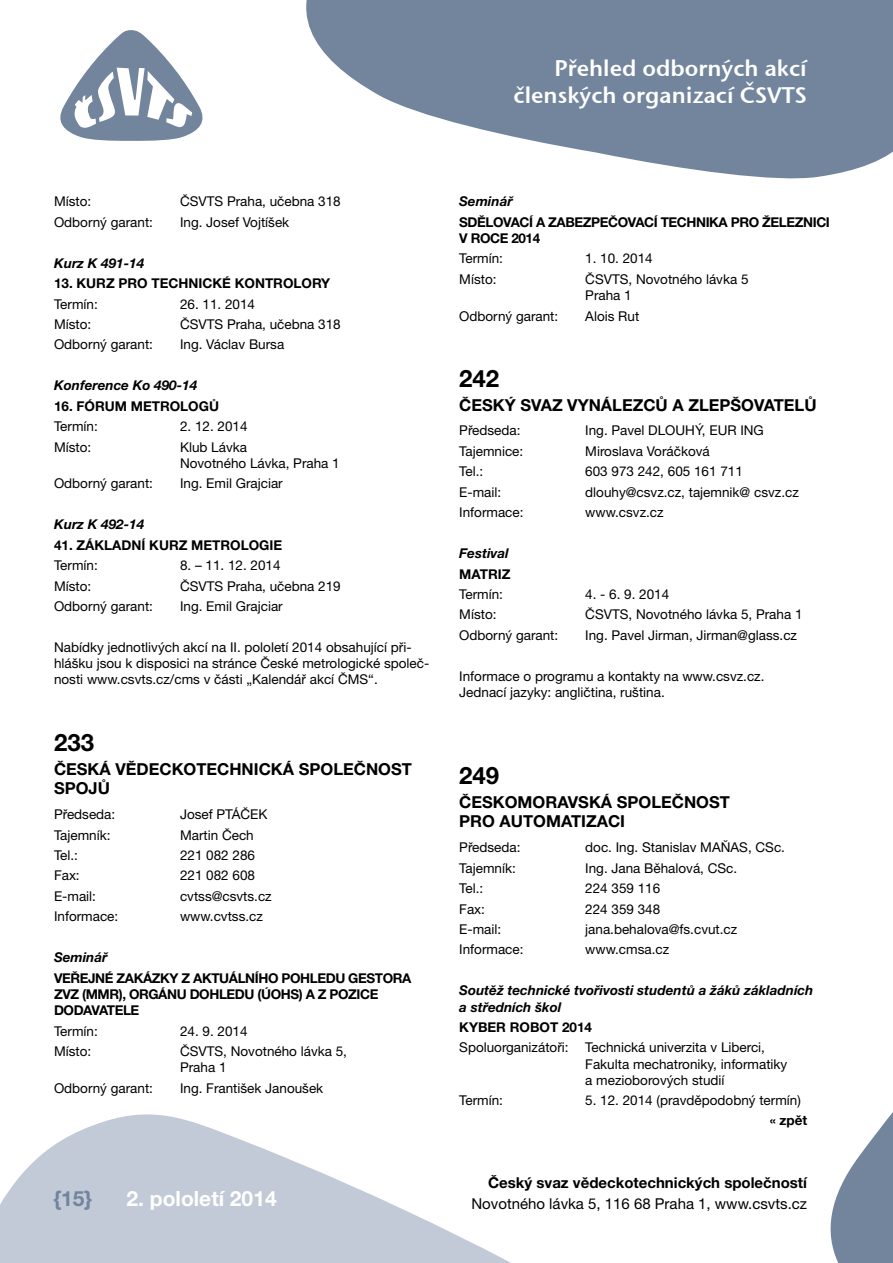
<style>
.page{position:relative;width:893px;height:1263px;background:#fff}
.page>*{position:absolute;margin:0;border:0;box-sizing:border-box;transform-origin:0 0}
.t1{font:700 24px "Helvetica Neue CE";color:#000}
.t2{font:22.5px/27px "Stone Sans Sem ITCTT Semi";color:#fff;text-align:right}
.t3{font:700 21px "Helvetica Neue CE";color:#fff}
.t4{font:700 21px "Helvetica Neue CE";color:#72859d}
.t5{font:700 16.5px/19.8px "Helvetica Neue CE";color:#000}
.t6{font:15px "Helvetica Neue CE";color:#000}
.t7{font:700 15px "Helvetica Neue CE";color:#000}
.t8{font:13.5px/16.2px "Helvetica Neue CE";color:#000}
.t9{font:700 13.5px/16.2px "Helvetica Neue CE";letter-spacing:-.03em;color:#000}
.t10{font:italic 700 13.5px/16.2px "Helvetica Neue CE";color:#000}
.t11{font:700 13.5px "Helvetica Neue CE";color:#000}
</style>
<div class="page">
<svg style="left:0;top:1114px;width:511px;height:149px;fill:#c3cad7"></svg>
<svg style="left:60px;top:30px;width:143px;height:111px"></svg>
<svg style="left:306px;top:0;width:587px;height:179px;fill:#72859d"></svg>
<svg style="left:830px;top:1112px;width:63px;height:151px;fill:#72859d"></svg>
<h2 class="t2" style="left:514px;top:53px;width:295px">Přehled odborných akcí členských organizací ČSVTS</h2>
<p class="t8" style="left:54px;top:193px;width:39px">Místo:</p>
<p class="t8" style="left:180px;top:193px;width:162px">ČSVTS Praha, učebna 318</p>
<p class="t8" style="left:54px;top:214px;width:101px">Odborný garant:</p>
<p class="t8" style="left:180px;top:214px;width:111px">Ing. Josef Vojtíšek</p>
<p class="t10" style="left:54px;top:255px;width:92px">Kurz K 491-14</p>
<p class="t9" style="left:54px;top:275px;width:108px">13. KURZ PRO TECHNICK</p>
<p class="t9" style="left:222px;top:275px;width:24px">É KONTRO</p>
<p class="t9" style="left:294px;top:275px;width:19px">LORY</p>
<p class="t8" style="left:54px;top:296px;width:45px">Termín:</p>
<p class="t8" style="left:180px;top:296px;width:77px">26. 11. 2014</p>
<p class="t8" style="left:54px;top:316px;width:39px">Místo:</p>
<p class="t8" style="left:180px;top:316px;width:162px">ČSVTS Praha, učebna 318</p>
<p class="t8" style="left:54px;top:337px;width:101px">Odborný garant:</p>
<p class="t8" style="left:180px;top:337px;width:106px">Ing. Václav Bursa</p>
<p class="t10" style="left:54px;top:378px;width:145px">Konference Ko 490-14</p>
<p class="t9" style="left:54px;top:398px;width:33px">16. FÓR</p>
<p class="t9" style="left:105px;top:398px;width:37px">UM METRO</p>
<p class="t9" style="left:180px;top:398px;width:40px">LOGŮ</p>
<p class="t8" style="left:54px;top:418px;width:45px">Termín:</p>
<p class="t8" style="left:180px;top:418px;width:69px">2. 12. 2014</p>
<p class="t8" style="left:54px;top:439px;width:39px">Místo:</p>
<p class="t8" style="left:180px;top:439px;width:161px">Klub Lávka<br>Novotného Lávka, Praha 1</p>
<p class="t8" style="left:54px;top:475px;width:101px">Odborný garant:</p>
<p class="t8" style="left:180px;top:475px;width:104px">Ing. Emil Grajciar</p>
<p class="t10" style="left:54px;top:516px;width:92px">Kurz K 492-14</p>
<p class="t9" style="left:54px;top:537px;width:69px">41. ZÁKLADN</p>
<p class="t9" style="left:142px;top:537px;width:61px">Í KURZ METRO</p>
<p class="t9" style="left:241px;top:537px;width:36px">LOGIE</p>
<p class="t8" style="left:54px;top:557px;width:45px">Termín:</p>
<p class="t8" style="left:180px;top:557px;width:102px">8. – 11. 12. 2014</p>
<p class="t8" style="left:54px;top:578px;width:39px">Místo:</p>
<p class="t8" style="left:180px;top:578px;width:162px">ČSVTS Praha, učebna 219</p>
<p class="t8" style="left:54px;top:598px;width:101px">Odborný garant:</p>
<p class="t8" style="left:180px;top:598px;width:104px">Ing. Emil Grajciar</p>
<p class="t8" style="left:54px;top:639px;width:377px">Nabídky jednotlivých akcí na II. pololetí 2014 obsahující při&shy;hlášku jsou k disposici na stránce České metrologické společ&shy;nosti www.csvts.cz/cms v části „Kalendář akcí ČMS“.</p>
<h1 class="t1" style="left:54px;top:728px;width:42px">233</h1>
<p class="t5" style="left:54px;top:759px;width:359px">ČESKÁ VĚDECKOTECHNICKÁ SPOLEČNOST<br>SPOJŮ</p>
<p class="t8" style="left:54px;top:806px;width:63px">Předseda:</p>
<p class="t8" style="left:180px;top:806px;width:71px">Josef Ptáček</p>
<p class="t8" style="left:54px;top:827px;width:58px">Tajemník:</p>
<p class="t8" style="left:180px;top:827px;width:75px">Martin Čech</p>
<p class="t8" style="left:54px;top:847px;width:26px">Tel.:</p>
<p class="t8" style="left:180px;top:847px;width:77px">221 082 286</p>
<p class="t8" style="left:54px;top:867px;width:27px">Fax:</p>
<p class="t8" style="left:180px;top:867px;width:77px">221 082 608</p>
<p class="t8" style="left:54px;top:888px;width:44px">E-mail:</p>
<p class="t8" style="left:180px;top:888px;width:93px">cvtss@csvts.cz</p>
<p class="t8" style="left:54px;top:908px;width:66px">Informace:</p>
<p class="t8" style="left:180px;top:908px;width:84px">www.cvtss.cz</p>
<p class="t10" style="left:54px;top:949px;width:55px">Seminář</p>
<p class="t9" style="left:54px;top:970px;width:175px">VEŘEJNÉ ZAKÁZKY Z AKTUÁL</p>
<p class="t9" style="left:54px;top:970px;width:359px;text-indent:191px">NÍHO POHLEDU GESTORA<br>ZVZ (MMR), ORGÁNU DOHLEDU (ÚOHS) A ZP</p>
<p class="t9" style="left:338px;top:986px;width:42px">OZICE</p>
<p class="t9" style="left:54px;top:1002px;width:87px">DODAVATELE</p>
<p class="t8" style="left:54px;top:1023px;width:45px">Termín:</p>
<p class="t8" style="left:180px;top:1023px;width:69px">24. 9. 2014</p>
<p class="t8" style="left:54px;top:1043px;width:39px">Místo:</p>
<p class="t8" style="left:180px;top:1043px;width:169px">ČSVTS, Novotného lávka 5,<br>Praha 1</p>
<p class="t8" style="left:54px;top:1080px;width:101px">Odborný garant:</p>
<p class="t8" style="left:180px;top:1080px;width:145px">Ing. František Janoušek</p>
<h3 class="t4" style="left:54px;top:1187px;width:39px">{15}</h3>
<h3 class="t3" style="left:127px;top:1187px;width:152px">2. POLOLETÍ 2014</h3>
<h3 class="t4" style="left:61px;top:1187px;width:25px">02</h3>
<h3 class="t3" style="left:127px;top:1187px;width:13px">1</h3>
<h3 class="t3" style="left:265px;top:1187px;width:13px">1</h3>
<p class="t10" style="left:459px;top:193px;width:55px">Seminář</p>
<p class="t9" style="left:459px;top:214px;width:372px">SDĚLOVACÍ A ZABEZPEČOVACÍ TECHNIKA PRO ŽELEZNICI<br>V ROCE 2014</p>
<p class="t8" style="left:459px;top:250px;width:45px">Termín:</p>
<p class="t8" style="left:585px;top:250px;width:69px">1. 10. 2014</p>
<p class="t8" style="left:459px;top:271px;width:39px">Místo:</p>
<p class="t8" style="left:585px;top:271px;width:165px">ČSVTS, Novotného lávka 5<br>Praha 1</p>
<p class="t8" style="left:459px;top:308px;width:101px">Odborný garant:</p>
<p class="t8" style="left:585px;top:308px;width:55px">Alois Rut</p>
<h1 class="t1" style="left:459px;top:365px;width:42px">242</h1>
<p class="t5" style="left:459px;top:395px;width:347px">ČESKÝ SVAZ VYNÁLEZCŮ A ZLEPŠOVATELŮ</p>
<p class="t8" style="left:459px;top:422px;width:63px">Předseda:</p>
<p class="t8" style="left:585px;top:422px;width:179px">Ing. Pavel Dlouhý, EUR ING</p>
<p class="t8" style="left:459px;top:443px;width:66px">Tajemnice:</p>
<p class="t8" style="left:585px;top:443px;width:126px">Miroslava Voráčková</p>
<p class="t8" style="left:459px;top:463px;width:26px">Tel.:</p>
<p class="t8" style="left:585px;top:463px;width:159px">603 973 242, 605 161 711</p>
<p class="t8" style="left:459px;top:484px;width:44px">E-mail:</p>
<p class="t8" style="left:585px;top:484px;width:215px">dlouhy@csvz.cz, tajemnik@ csvz.cz</p>
<p class="t8" style="left:459px;top:504px;width:66px">Informace:</p>
<p class="t8" style="left:585px;top:504px;width:80px">www.csvz.cz</p>
<p class="t10" style="left:459px;top:545px;width:51px">Festival</p>
<p class="t9" style="left:459px;top:566px;width:52px">MATRIZ</p>
<p class="t8" style="left:459px;top:586px;width:45px">Termín:</p>
<p class="t8" style="left:585px;top:586px;width:86px">4. - 6. 9. 2014</p>
<p class="t8" style="left:459px;top:607px;width:39px">Místo:</p>
<p class="t8" style="left:585px;top:607px;width:219px">ČSVTS, Novotného lávka 5, Praha 1</p>
<p class="t8" style="left:459px;top:627px;width:101px">Odborný garant:</p>
<p class="t8" style="left:585px;top:627px;width:213px">Ing. Pavel Jirman, Jirman@glass.cz</p>
<p class="t8" style="left:459px;top:668px;width:307px">Informace o programu a kontakty na www.csvz.cz.<br>Jednací jazyky: angličtina, ruština.</p>
<h1 class="t1" style="left:459px;top:761px;width:42px">249</h1>
<p class="t5" style="left:459px;top:792px;width:25px">ČESKOMORAVSK</p>
<p class="t5" style="left:601px;top:792px;width:73px">Á SPOLEČNOST</p>
<p class="t5" style="left:459px;top:812px;width:76px">PRO AUTOMATI</p>
<p class="t5" style="left:586px;top:812px;width:21px">ZACI</p>
<p class="t8" style="left:459px;top:839px;width:63px">Předseda:</p>
<p class="t8" style="left:585px;top:839px;width:201px">doc. Ing. Stanislav Maňas, CSc.</p>
<p class="t8" style="left:459px;top:860px;width:58px">Tajemník:</p>
<p class="t8" style="left:585px;top:860px;width:154px">Ing. Jana Běhalová, CSc.</p>
<p class="t8" style="left:459px;top:880px;width:26px">Tel.:</p>
<p class="t8" style="left:585px;top:880px;width:77px">224 359 116</p>
<p class="t8" style="left:459px;top:901px;width:27px">Fax:</p>
<p class="t8" style="left:585px;top:901px;width:77px">224 359 348</p>
<p class="t8" style="left:459px;top:921px;width:44px">E-mail:</p>
<p class="t8" style="left:585px;top:921px;width:154px">jana.behalova@fs.cvut.cz</p>
<p class="t8" style="left:459px;top:941px;width:66px">Informace:</p>
<p class="t8" style="left:585px;top:941px;width:85px">www.cmsa.cz</p>
<p class="t10" style="left:459px;top:982px;width:356px">Soutěž technické tvořivosti studentů a žáků základních a středních škol</p>
<p class="t11" style="left:459px;top:1019px;width:134px">KYBER ROBOT 2014</p>
<p class="t8" style="left:585px;top:1039px;width:204px;text-indent:-126px">Spoluorganizátoři: Technická univerzita v Liberci,<br>Fakulta mechatroniky, informatiky a mezioborových studií</p>
<p class="t8" style="left:459px;top:1092px;width:45px">Termín:</p>
<p class="t8" style="left:585px;top:1092px;width:217px">5. 12. 2014 (pravděpodobný termín)</p>
<p class="t9" style="left:770px;top:1112px;width:39px">« ZPĚT</p>
<p class="t7" style="left:488px;top:1174px;width:320px">ČESKÝ SVAZ VĚDECKOTECHNICKÝCH SPOLEČNOSTÍ</p>
<p class="t6" style="left:471px;top:1195px;width:337px">Novotného lávka 5, 116 68 Praha 1, www.csvts.cz</p>
</div>
